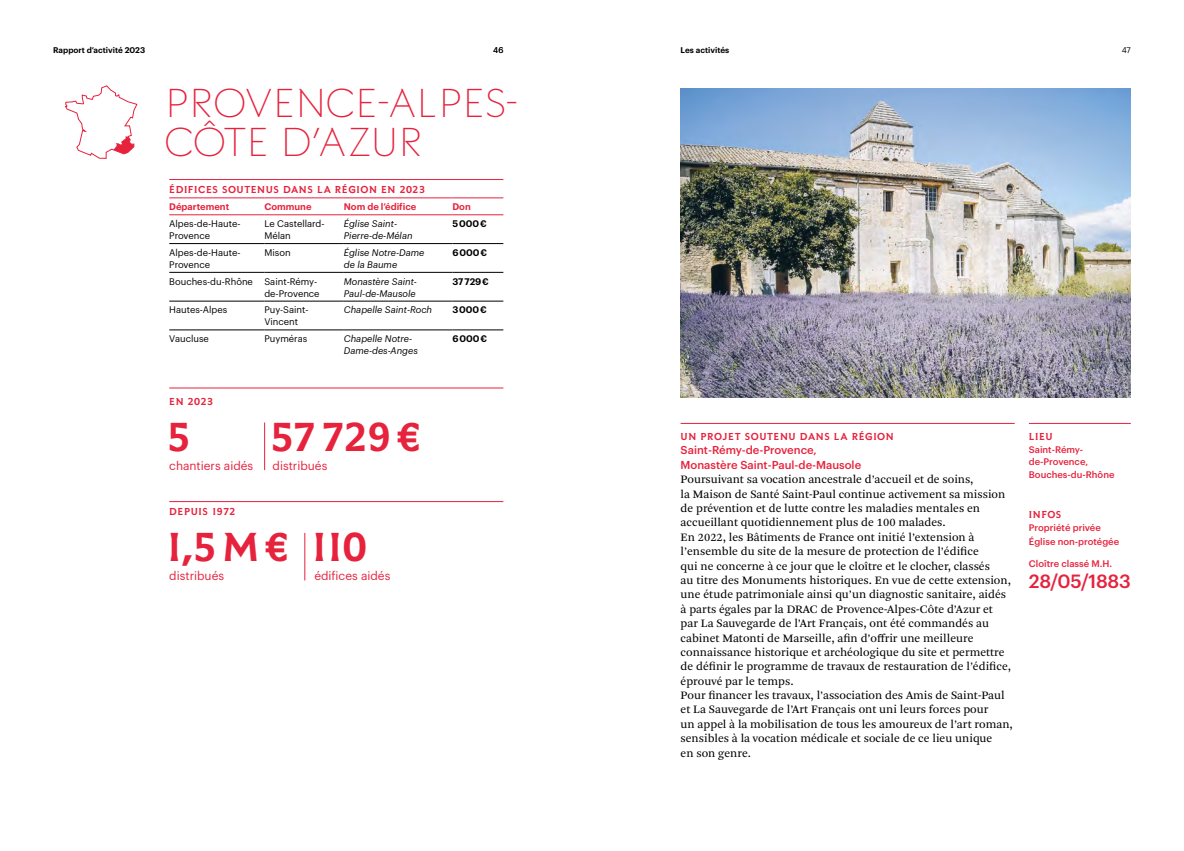
<style>
.page{position:relative;width:1184px;height:851px;background:#fff}
.page>*{position:absolute;margin:0;border:0;box-sizing:border-box;transform-origin:0 0}
.t1{font:100 37.5px/38.8px "Sauvegarde";letter-spacing:-.02em;color:#e6223d}
.t2{font:900 37.5px "Sauvegarde";letter-spacing:-.02em;color:#e6223d}
.t3{font:500 18.75px "Graphik";letter-spacing:-.01em;color:#e6223d}
.t4{font:11.88px/14.4px "Arnhem Pro Blond";color:#000}
.t5{font:11.88px "Graphik";color:#e6223d}
.t6{font:500 11.25px/14.4px "Graphik";color:#e6223d}
.t7{font:9.38px/11.9px "Graphik";color:#000}
.t8{font:italic 9.38px/11.9px "Graphik";color:#000}
.t9{font:500 9.38px/12.5px "Graphik";color:#e6223d}
.t10{font:900 9.38px "Sauvegarde";letter-spacing:.06em;color:#e6223d}
.t11{font:600 9.38px "Graphik";color:#e6223d}
.t12{font:600 9.38px "Graphik";color:#000}
.t13{font:600 8.12px "Graphik";color:#000}
.t14{font:8.12px "Graphik";color:#000}
</style>
<div class="page">
<hr style="left:169px;top:243px;width:95px;height:1px;background:#000">
<hr style="left:264px;top:243px;width:80px;height:1px;background:#000">
<hr style="left:344px;top:243px;width:108px;height:1px;background:#000">
<hr style="left:452px;top:243px;width:51px;height:1px;background:#000">
<hr style="left:169px;top:272px;width:95px;height:1px;background:#000">
<hr style="left:264px;top:272px;width:80px;height:1px;background:#000">
<hr style="left:344px;top:272px;width:108px;height:1px;background:#000">
<hr style="left:452px;top:272px;width:51px;height:1px;background:#000">
<hr style="left:169px;top:301px;width:95px;height:1px;background:#000">
<hr style="left:264px;top:301px;width:80px;height:1px;background:#000">
<hr style="left:344px;top:301px;width:108px;height:1px;background:#000">
<hr style="left:452px;top:301px;width:51px;height:1px;background:#000">
<hr style="left:169px;top:329px;width:95px;height:1px;background:#000">
<hr style="left:264px;top:329px;width:80px;height:1px;background:#000">
<hr style="left:344px;top:329px;width:108px;height:1px;background:#000">
<hr style="left:452px;top:329px;width:51px;height:1px;background:#000">
<hr style="left:169px;top:197px;width:95px;height:1px;background:#e6223d">
<hr style="left:264px;top:197px;width:80px;height:1px;background:#e6223d">
<hr style="left:344px;top:197px;width:108px;height:1px;background:#e6223d">
<hr style="left:452px;top:197px;width:51px;height:1px;background:#e6223d">
<hr style="left:169px;top:214px;width:95px;height:1px;background:#e6223d">
<hr style="left:264px;top:214px;width:80px;height:1px;background:#e6223d">
<hr style="left:344px;top:214px;width:108px;height:1px;background:#e6223d">
<hr style="left:452px;top:214px;width:51px;height:1px;background:#e6223d">
<hr style="left:169px;top:179px;width:334px;height:1px;background:#e6223d">
<svg style="left:65px;top:85px;width:73px;height:74px"></svg>
<hr style="left:169px;top:387px;width:334px;height:1px;background:#e6223d">
<hr style="left:304px;top:533px;width:1px;height:47px;background:#e6223d">
<hr style="left:264px;top:422px;width:1px;height:48px;background:#e6223d">
<hr style="left:169px;top:501px;width:334px;height:1px;background:#e6223d">
<hr style="left:1028px;top:423px;width:102px;height:1px;background:#e6223d">
<hr style="left:680px;top:423px;width:334px;height:1px;background:#e6223d">
<img style="left:680px;top:89px;width:450px;height:308px">
<p class="t13" style="left:53px;top:44px;width:94px">Rapport d’activité 2023</p>
<p class="t14" style="left:1121px;top:44px;width:11px">47</p>
<h1 class="t1" style="left:165px;top:85px;width:354px">PROVENCE-ALPES-<br>CÔTE D’AZUR</h1>
<p class="t13" style="left:680px;top:44px;width:50px">Les activités</p>
<p class="t14" style="left:493px;top:44px;width:12px">46</p>
<p class="t10" style="left:169px;top:184px;width:257px">ÉDIFICES SOUTENUS DANS LA RÉGION EN 2023</p>
<p class="t11" style="left:169px;top:199px;width:61px">Département</p>
<p class="t11" style="left:264px;top:199px;width:49px">Commune</p>
<p class="t11" style="left:344px;top:199px;width:74px">Nom de l’édifice</p>
<p class="t11" style="left:452px;top:199px;width:20px">Don</p>
<p class="t7" style="left:169px;top:217px;width:73px">Alpes-de-Haute-<br>Provence</p>
<p class="t7" style="left:264px;top:217px;width:62px">Le Castellard-<br>Mélan</p>
<p class="t8" style="left:344px;top:217px;width:70px">Église Saint-<br>Pierre-de-Mélan</p>
<p class="t12" style="left:452px;top:216px;width:36px">5 000 €</p>
<p class="t7" style="left:169px;top:246px;width:73px">Alpes-de-Haute-<br>Provence</p>
<p class="t7" style="left:264px;top:246px;width:28px">Mison</p>
<p class="t8" style="left:344px;top:246px;width:82px">Église Notre-Dame de la Baume</p>
<p class="t12" style="left:452px;top:245px;width:36px">6 000 €</p>
<p class="t7" style="left:169px;top:274px;width:152px;text-align:right">Bouches-du-Rhône Saint-Rémy&shy;de-Provence</p>
<p class="t8" style="left:344px;top:274px;width:75px">Monastère Saint-<br>Paul-de-Mausole</p>
<p class="t12" style="left:452px;top:274px;width:38px">37 729 €</p>
<p class="t7" style="left:169px;top:303px;width:59px">Hautes-Alpes</p>
<p class="t7" style="left:264px;top:303px;width:46px">Puy-Saint-<br>Vincent</p>
<p class="t8" style="left:344px;top:303px;width:90px">Chapelle Saint-Roch</p>
<p class="t12" style="left:452px;top:303px;width:36px">3 000 €</p>
<p class="t7" style="left:169px;top:332px;width:41px">Vaucluse</p>
<p class="t7" style="left:264px;top:332px;width:44px">Puyméras</p>
<p class="t8" style="left:344px;top:332px;width:76px">Chapelle Notre-<br>Dame-des-Anges</p>
<p class="t12" style="left:452px;top:331px;width:36px">6 000 €</p>
<p class="t10" style="left:169px;top:396px;width:45px">EN 2023</p>
<h1 class="t2" style="left:167px;top:415px;width:25px">5</h1>
<p class="t5" style="left:169px;top:457px;width:86px">chantiers aidés</p>
<p class="t10" style="left:169px;top:506px;width:68px">DEPUIS 1972</p>
<h1 class="t2" style="left:270px;top:415px;width:151px">57729€</h1>
<p class="t5" style="left:272px;top:457px;width:56px">distribués</p>
<h1 class="t2" style="left:165px;top:525px;width:124px">1,5M€</h1>
<p class="t5" style="left:169px;top:567px;width:56px">distribués</p>
<h1 class="t2" style="left:310px;top:525px;width:58px">110</h1>
<p class="t5" style="left:314px;top:567px;width:77px">édifices aidés</p>
<p class="t10" style="left:680px;top:431px;width:215px">UN PROJET SOUTENU DANS LA RÉGION</p>
<p class="t6" style="left:680px;top:442px;width:182px">Saint-Rémy-de-Provence,<br>Monastère Saint-Paul-de-Mausole</p>
<p class="t4" style="left:680px;top:472px;width:334px">Poursuivant sa vocation ancestrale d’accueil et de soins,<br>la Maison de Santé Saint-Paul continue activement sa mission de prévention et de lutte contre les maladies mentales en accueillant quotidiennement plus de 100 malades.<br>En 2022, les Bâtiments de France ont initié l’extension à l’ensemble du site de la mesure de protection de l’édifice<br>qui ne concerne à ce jour que le cloître et le clocher, classés<br>au titre des Monuments historiques. En vue de cette extension, une étude patrimoniale ainsi qu’un diagnostic sanitaire, aidés à parts égales par la DRAC de Provence-Alpes-Côte d’Azur et par La Sauvegarde de l’Art Français, ont été commandés au cabinet Matonti de Marseille, afin d’offrir une meilleure connaissance historique et archéologique du site et permettre de définir le programme de travaux de restauration de l’édifice, éprouvé par le temps.<br>Pour financer les travaux, l’association des Amis de Saint-Paul et La Sauvegarde de l’Art Français ont uni leurs forces pour<br>un appel à la mobilisation de tous les amoureux de l’art roman, sensibles à la vocation médicale et sociale de ce lieu unique<br>en son genre.</p>
<p class="t10" style="left:1028px;top:431px;width:25px">LIEU</p>
<p class="t9" style="left:1028px;top:442px;width:87px">Saint-Rémy&shy;de-Provence,<br>Bouches-du-Rhône</p>
<p class="t10" style="left:1028px;top:508px;width:34px">INFOS</p>
<p class="t9" style="left:1028px;top:519px;width:92px;line-height:14.4px">Propriété privée<br>Église non-protégée</p>
<p class="t9" style="left:1028px;top:556px;width:85px">Cloître classé M.H.</p>
<h2 class="t3" style="left:1028px;top:567px;width:103px">28/05/1883</h2>
</div>
